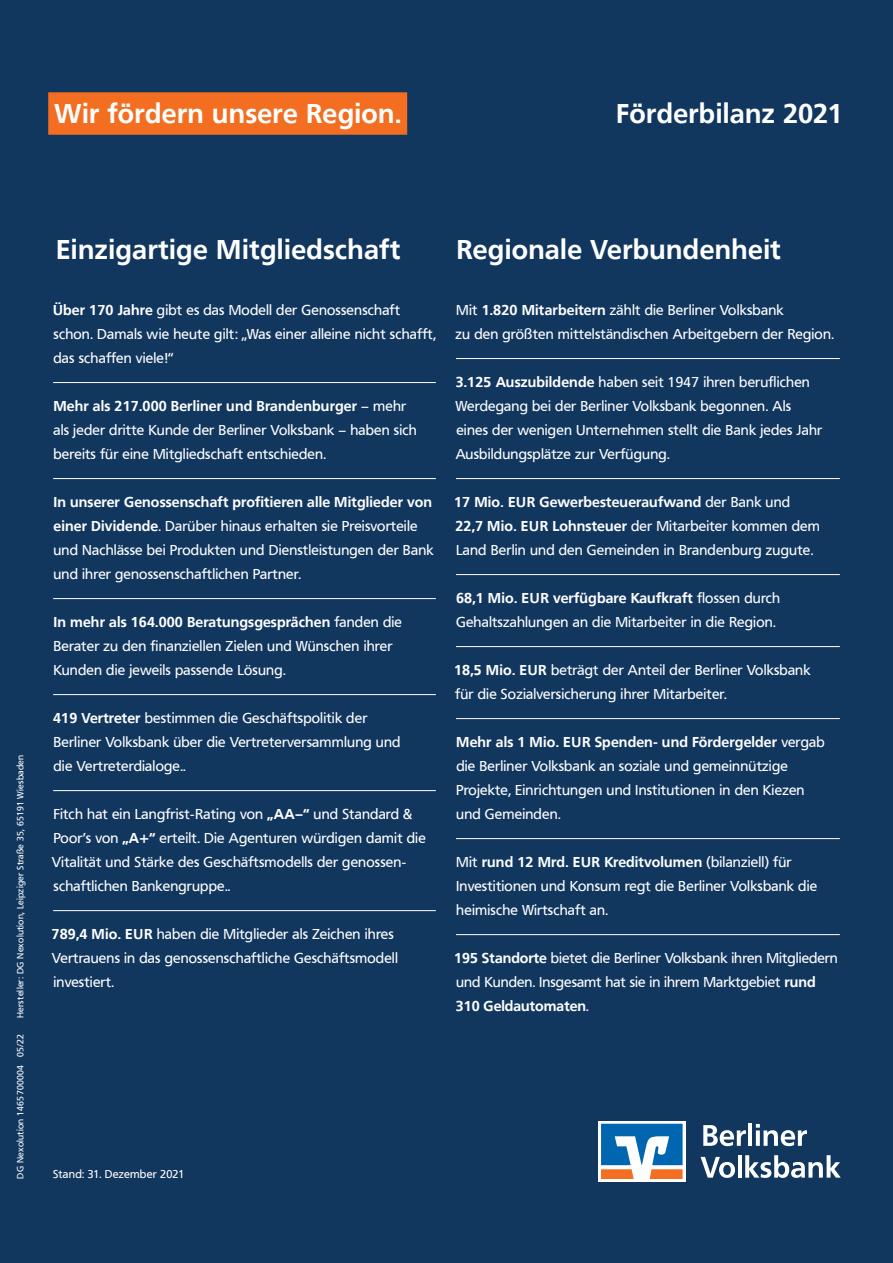
<style>
.page{position:relative;width:893px;height:1263px;background:#12375f}
.page>*{position:absolute;margin:0;border:0;box-sizing:border-box;transform-origin:0 0}
.t1{font:700 27px "Frutiger VR";letter-spacing:.015em;color:#fff}
.t2{font:14.25px/24px "Frutiger VR";letter-spacing:.01em;color:#fff}
.t3{font:11.25px "Frutiger VR";letter-spacing:.015em;color:#fff}
.t4{font:9px "Frutiger VR";letter-spacing:.02em;color:#fff}
.s1{font-weight:700}
</style>
<div class="page">
<hr style="left:53px;top:382px;width:383px;height:1px;background:#fff">
<hr style="left:53px;top:478px;width:383px;height:1px;background:#fff">
<hr style="left:53px;top:598px;width:383px;height:1px;background:#fff">
<hr style="left:53px;top:694px;width:383px;height:1px;background:#fff">
<hr style="left:53px;top:790px;width:383px;height:1px;background:#fff">
<hr style="left:53px;top:910px;width:383px;height:1px;background:#fff">
<hr style="left:456px;top:358px;width:384px;height:1px;background:#fff">
<hr style="left:456px;top:478px;width:384px;height:1px;background:#fff">
<hr style="left:456px;top:574px;width:384px;height:1px;background:#fff">
<hr style="left:456px;top:646px;width:384px;height:1px;background:#fff">
<hr style="left:456px;top:718px;width:384px;height:1px;background:#fff">
<hr style="left:456px;top:838px;width:384px;height:1px;background:#fff">
<hr style="left:456px;top:934px;width:384px;height:1px;background:#fff">
<div style="left:48px;top:92px;width:359px;height:43px;background:#f36e21"></div>
<svg style="left:598px;top:1121px;width:87px;height:61px"></svg>
<svg style="left:601px;top:1124px;width:82px;height:55px;background:#7096b4"></svg>
<svg style="left:703px;top:1125px;width:43px;height:21px"></svg>
<hr style="left:748px;top:1123px;width:4px;height:23px;background:#fff">
<svg style="left:756px;top:1124px;width:51px;height:22px"></svg>
<svg style="left:701px;top:1157px;width:34px;height:21px"></svg>
<hr style="left:738px;top:1155px;width:4px;height:22px;background:#fff">
<svg style="left:745px;top:1155px;width:96px;height:23px"></svg>
<h1 class="t1" style="left:55px;top:97px;width:348px">Wir fördern unsere Region.</h1>
<h1 class="t1" style="left:616px;top:97px;width:228px">Förderbilanz 2021</h1>
<p class="t4" style="left:15px;top:1018px;width:264px;rotate:-90deg">Hersteller: DG Nexolution, Leipziger Straße 35, 65191 Wiesbaden</p>
<p class="t4" style="left:15px;top:1179px;width:146px;rotate:-90deg">DG Nexolution 1465700004 05/22</p>
<h1 class="t1" style="left:56px;top:233px;width:346px">Einzigartige Mitgliedschaft</h1>
<h1 class="t1" style="left:456px;top:233px;width:326px">Regionale Verbundenheit</h1>
<p class="t2" style="left:53px;top:298px;width:384px"><span class="s1">Über 170 Jahre</span> gibt es das Modell der Genossenschaft schon. Damals wie heute gilt: „Was einer alleine nicht schafft, das schaffen viele!“</p>
<p class="t2" style="left:53px;top:394px;width:365px"><span class="s1">Mehr als 217.000 Berliner und Brandenburger</span> – mehr als jeder dritte Kunde der Berliner Volksbank – haben sich bereits für eine Mitgliedschaft entschieden.</p>
<p class="t2" style="left:53px;top:490px;width:382px"><span class="s1">In unserer Genossenschaft profitieren alle Mitglieder von einer Dividende</span>. Darüber hinaus erhalten sie Preisvorteile und Nachlässe bei Produkten und Dienstleistungen der Bank und ihrer genossenschaftlichen Partner.</p>
<p class="t2" style="left:53px;top:610px;width:350px"><span class="s1">In mehr als 164.000 Beratungsgesprächen</span> fanden die<br>Berater zu den finanziellen Zielen und Wünschen ihrer<br>Kunden die jeweils passende Lösung.</p>
<p class="t2" style="left:53px;top:706px;width:349px"><span class="s1">419 Vertreter</span> bestimmen die Geschäftspolitik der<br>Berliner Volksbank über die Vertreterversammlung und die Vertreterdialoge..</p>
<p class="t2" style="left:52px;top:802px;width:375px">Fitch hat ein Langfrist-Rating von <span class="s1">„AA–“</span> und Standard &amp; Poor’s von <span class="s1">„A+“</span> erteilt. Die Agenturen würdigen damit die Vitalität und Stärke des Geschäftsmodells der genossen&shy;schaftlichen Bankengruppe..</p>
<p class="t2" style="left:52px;top:922px;width:348px"><span class="s1">789,4 Mio. EUR</span> haben die Mitglieder als Zeichen ihres<br>Vertrauens in das genossenschaftliche Geschäftsmodell investiert.</p>
<p class="t2" style="left:455px;top:298px;width:380px">Mit <span class="s1">1.820 Mitarbeitern</span> zählt die Berliner Volksbank<br>zu den größten mittelständischen Arbeitgebern der Region.</p>
<p class="t2" style="left:456px;top:370px;width:368px"><span class="s1">3.125 Auszubildende</span> haben seit 1947 ihren beruflichen Werdegang bei der Berliner Volksbank begonnen. Als eines der wenigen Unternehmen stellt die Bank jedes Jahr Ausbildungsplätze zur Verfügung.</p>
<p class="t2" style="left:454px;top:490px;width:367px"><span class="s1">17 Mio. EUR Gewerbesteueraufwand</span> der Bank und<br><span class="s1">22,7 Mio. EUR Lohnsteuer</span> der Mitarbeiter kommen dem<br>Land Berlin und den Gemeinden in Brandenburg zugute.</p>
<p class="t2" style="left:456px;top:586px;width:326px"><span class="s1">68,1 Mio. EUR verfügbare Kaufkraft</span> flossen durch<br>Gehaltszahlungen an die Mitarbeiter in die Region.</p>
<p class="t2" style="left:454px;top:658px;width:358px"><span class="s1">18,5 Mio. EUR</span> beträgt der Anteil der Berliner Volksbank für die Sozialversicherung ihrer Mitarbeiter.</p>
<p class="t2" style="left:456px;top:730px;width:370px"><span class="s1">Mehr als 1 Mio. EUR Spenden- und Fördergelder</span> vergab die Berliner Volksbank an soziale und gemeinnützige Projekte, Einrichtungen und Institutionen in den Kiezen und Gemeinden.</p>
<p class="t2" style="left:456px;top:850px;width:363px">Mit <span class="s1">rund 12 Mrd. EUR Kreditvolumen</span> (bilanziell) für<br>Investitionen und Konsum regt die Berliner Volksbank die heimische Wirtschaft an.</p>
<p class="t2" style="left:454px;top:946px;width:385px"><span class="s1">195 Standorte</span> bietet die Berliner Volksbank ihren Mitgliedern und Kunden. Insgesamt hat sie in ihrem Marktgebiet <span class="s1">rund<br>310 Geldautomaten</span>.</p>
<p class="t3" style="left:53px;top:1167px;width:133px">Stand: 31. Dezember 2021</p>
</div>
